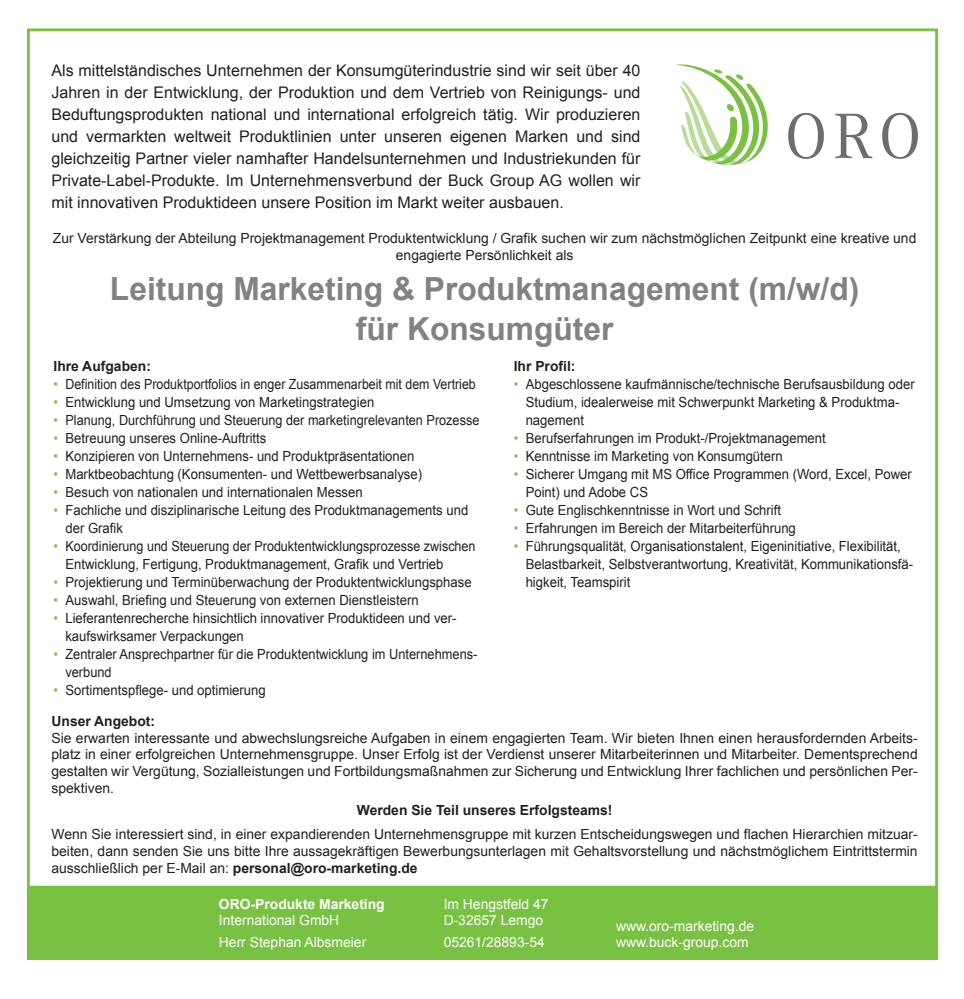
<style>
.page{position:relative;width:964px;height:999px;background:#fff}
.page>*{position:absolute;margin:0;border:0;box-sizing:border-box;transform-origin:0 0}
.t1{font:700 31.8px/40px "Arial";color:#808285;text-align:center}
.t2{font:16px/22px "Arial";color:#231f20;text-align:justify}
.t3{font:14px/18px "Arial";color:#231f20;scale:.94 1}
.t4{font:14px/16.8px "Arial";color:#231f20;text-align:justify}
.t5{font:14px/18px "Arial";color:#231f20;scale:.9 1}
.t6{font:14px/16.8px "Arial";color:#fff}
.t7{font:14px/18px "Arial";color:#231f20;scale:.92 1}
.t8{font:700 14px "Arial";color:#231f20}
.t9{font:14px "Arial";color:#231f20;scale:.89 1}
.t10{font:14px "Arial";color:#231f20;scale:.91 1}
.t11{font:700 14px "Arial";color:#fff}
.s1{color:#79c142}
.s2{font-weight:700}
</style>
<div class="page">
<div style="left:27px;top:885px;width:911px;height:75px;background:#79c142;border:3px solid #79c142"></div>
<svg style="left:788px;top:113px;width:36px;height:46px"></svg>
<svg style="left:835px;top:114px;width:37px;height:44px"></svg>
<svg style="left:882px;top:113px;width:36px;height:46px"></svg>
<svg style="left:677px;top:64px;width:91px;height:101px"></svg>
<p class="t2" style="left:52px;top:59px;width:590px">Als mittelständisches Unternehmen der Konsumgüterindustrie sind wir seit über 40<br>Jahren in der Entwicklung, der Produktion und dem Vertrieb von Reinigungs- und Beduftungsprodukten national und international erfolgreich tätig. Wir produzieren und vermarkten weltweit Produktlinien unter unseren eigenen Marken und sind gleichzeitig Partner vieler namhafter Handelsunternehmen und Industriekunden für Private-Label-Produkte. Im Unternehmensverbund der Buck Group AG wollen wir mit innovativen Produktideen unsere Position im Markt weiter ausbauen.</p>
<p class="t4" style="left:53px;top:230px;width:865px;text-align:center">Zur Verstärkung der Abteilung Projektmanagement Produktentwicklung / Grafik suchen wir zum nächstmöglichen Zeitpunkt eine kreative und engagierte Persönlichkeit als</p>
<h1 class="t1" style="left:110px;top:270px;width:751px">Leitung Marketing &amp; Produktmanagement (m/w/d) für Konsumgüter</h1>
<p class="t8" style="left:54px;top:357px;width:99px">Ihre Aufgaben:</p>
<p class="t9" style="left:54px;top:375px;width:476px"><span class="s1">•</span> Definition des Produktportfolios in enger Zusammenarbeit mit dem Vertrieb</p>
<p class="t3" style="left:54px;top:393px;width:343px"><span class="s1">•</span> Entwicklung und Umsetzung von Marketingstrategien</p>
<p class="t10" style="left:54px;top:411px;width:469px"><span class="s1">•</span> Planung, Durchführung und Steuerung der marketingrelevanten Prozesse</p>
<p class="t3" style="left:54px;top:429px;width:228px"><span class="s1">•</span> Betreuung unseres Online-Auftritts</p>
<p class="t3" style="left:54px;top:447px;width:385px"><span class="s1">•</span> Konzipieren von Unternehmens- und Produktpräsentationen</p>
<p class="t3" style="left:54px;top:465px;width:394px"><span class="s1">•</span> Marktbeobachtung (Konsumenten- und Wettbewerbsanalyse)</p>
<p class="t3" style="left:54px;top:483px;width:330px"><span class="s1">•</span> Besuch von nationalen und internationalen Messen</p>
<p class="t3" style="left:65px;top:501px;width:430px;text-indent:-12px"><span class="s1">•</span> Fachliche und disziplinarische Leitung des Produktmanagements und der Grafik</p>
<p class="t5" style="left:65px;top:537px;width:457px;text-indent:-12px"><span class="s1">•</span> Koordinierung und Steuerung der Produktentwicklungsprozesse zwischen<br>Entwicklung, Fertigung, Produktmanagement, Grafik und Vertrieb</p>
<p class="t3" style="left:54px;top:573px;width:446px"><span class="s1">•</span> Projektierung und Terminüberwachung der Produktentwicklungsphase</p>
<p class="t3" style="left:54px;top:591px;width:390px"><span class="s1">•</span> Auswahl, Briefing und Steuerung von externen Dienstleistern</p>
<p class="t3" style="left:65px;top:609px;width:418px;text-indent:-12px"><span class="s1">•</span> Lieferantenrecherche hinsichtlich innovativer Produktideen und ver&shy;kaufswirksamer Verpackungen</p>
<p class="t7" style="left:65px;top:645px;width:449px;text-indent:-12px"><span class="s1">•</span> Zentraler Ansprechpartner für die Produktentwicklung im Unternehmens&shy;verbund</p>
<p class="t3" style="left:54px;top:681px;width:227px"><span class="s1">•</span> Sortimentspflege- und optimierung</p>
<p class="t8" style="left:514px;top:357px;width:63px">Ihr Profil:</p>
<p class="t3" style="left:526px;top:375px;width:415px;text-indent:-12px"><span class="s1">•</span> Abgeschlossene kaufmännische/technische Berufsausbildung oder<br>Studium, idealerweise mit Schwerpunkt Marketing &amp; Produktma&shy;nagement</p>
<p class="t3" style="left:514px;top:429px;width:333px"><span class="s1">•</span> Berufserfahrungen im Produkt-/Projektmanagement</p>
<p class="t3" style="left:514px;top:447px;width:288px"><span class="s1">•</span> Kenntnisse im Marketing von Konsumgütern</p>
<p class="t3" style="left:526px;top:465px;width:412px;text-indent:-12px"><span class="s1">•</span> Sicherer Umgang mit MS Office Programmen (Word, Excel, Power<br>Point) und Adobe CS</p>
<p class="t3" style="left:514px;top:501px;width:286px"><span class="s1">•</span> Gute Englischkenntnisse in Wort und Schrift</p>
<p class="t3" style="left:514px;top:519px;width:302px"><span class="s1">•</span> Erfahrungen im Bereich der Mitarbeiterführung</p>
<p class="t3" style="left:526px;top:537px;width:414px;text-indent:-12px"><span class="s1">•</span> Führungsqualität, Organisationstalent, Eigeninitiative, Flexibilität,<br>Belastbarkeit, Selbstverantwortung, Kreativität, Kommunikationsfä&shy;higkeit, Teamspirit</p>
<p class="t8" style="left:52px;top:711px;width:105px">Unser Angebot:</p>
<p class="t4" style="left:52px;top:729px;width:868px">Sie erwarten interessante und abwechslungsreiche Aufgaben in einem engagierten Team. Wir bieten Ihnen einen herausfordernden Arbeits&shy;platz in einer erfolgreichen Unternehmensgruppe. Unser Erfolg ist der Verdienst unserer Mitarbeiterinnen und Mitarbeiter. Dementsprechend gestalten wir Vergütung, Sozialleistungen und Fortbildungsmaßnahmen zur Sicherung und Entwicklung Ihrer fachlichen und persönlichen Per&shy;spektiven.</p>
<p class="t8" style="left:357px;top:800px;width:257px">Werden Sie Teil unseres Erfolgsteams!</p>
<p class="t4" style="left:52px;top:826px;width:868px">Wenn Sie interessiert sind, in einer expandierenden Unternehmensgruppe mit kurzen Entscheidungswegen und flachen Hierarchien mitzuar&shy;beiten, dann senden Sie uns bitte Ihre aussagekräftigen Bewerbungsunterlagen mit Gehaltsvorstellung und nächstmöglichem Eintrittstermin ausschließlich per E-Mail an: <span class="s2">personal@oro-marketing.de</span></p>
<p class="t11" style="left:219px;top:894px;width:167px">ORO-Produkte Marketing</p>
<p class="t6" style="left:219px;top:909px;width:149px;line-height:22px">International GmbH<br>Herr Stephan Albsmeier</p>
<p class="t6" style="left:444px;top:895px;width:106px">Im Hengstfeld 47<br>D-32657 Lemgo</p>
<p class="t6" style="left:444px;top:934px;width:103px">05261/28893-54</p>
<p class="t6" style="left:616px;top:917px;width:140px">www.oro-marketing.de www.buck-group.com</p>
</div>
